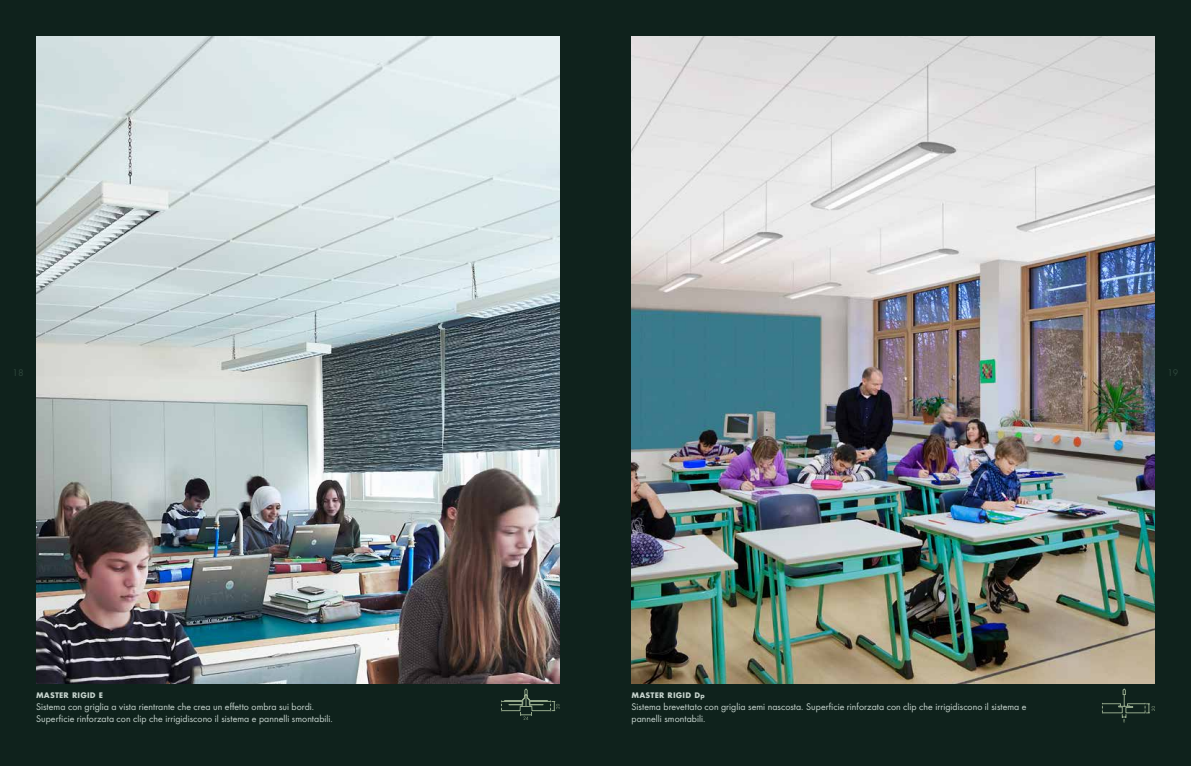
<style>
.page{position:relative;width:1191px;height:766px;background:#fff}
.page>*{position:absolute;margin:0;border:0;box-sizing:border-box;transform-origin:0 0}
.t1{font:10px/12px "Futura Boo";letter-spacing:.005em;color:#c7d4ce}
.t2{font:10px "Futura Boo";color:#2f473c}
.t3{font:700 8.4px "Futura";color:#c7d4ce}
.s1{font-size:7px}
</style>
<div class="page">
<div style="left:0;top:0;width:1191px;height:765px;background:#0f221c"></div>
<svg style="left:501px;top:688px;width:58px;height:31px"></svg>
<svg style="left:1102px;top:688px;width:53px;height:34px"></svg>
<img style="left:631px;top:36px;width:524px;height:647px">
<img style="left:36px;top:36px;width:523px;height:647px">
<p class="t2" style="left:12px;top:366px;width:13px">18</p>
<p class="t2" style="left:1167px;top:366px;width:13px">19</p>
<p class="t3" style="left:36px;top:689px;width:7px">MASTER</p>
<p class="t3" style="left:72px;top:689px;width:6px">RIGID</p>
<p class="t3" style="left:99px;top:689px;width:5px">E</p>
<p class="t1" style="left:36px;top:700px;width:298px">Sistema con griglia a vista rientrante che crea un effetto ombra sui bordi.<br>Superficie rinforzata con clip che irrigidiscono il sistema e pannelli smontabili.</p>
<p class="t3" style="left:631px;top:689px;width:7px">MASTER</p>
<p class="t3" style="left:667px;top:689px;width:6px">RIGID</p>
<p class="t3" style="left:694px;top:689px;width:12px">D<span class="s1">p</span></p>
<p class="t1" style="left:631px;top:700px;width:396px">Sistema brevettato con griglia semi nascosta. Superficie rinforzata con clip che irrigidiscono il sistema e pannelli smontabili.</p>
</div>
